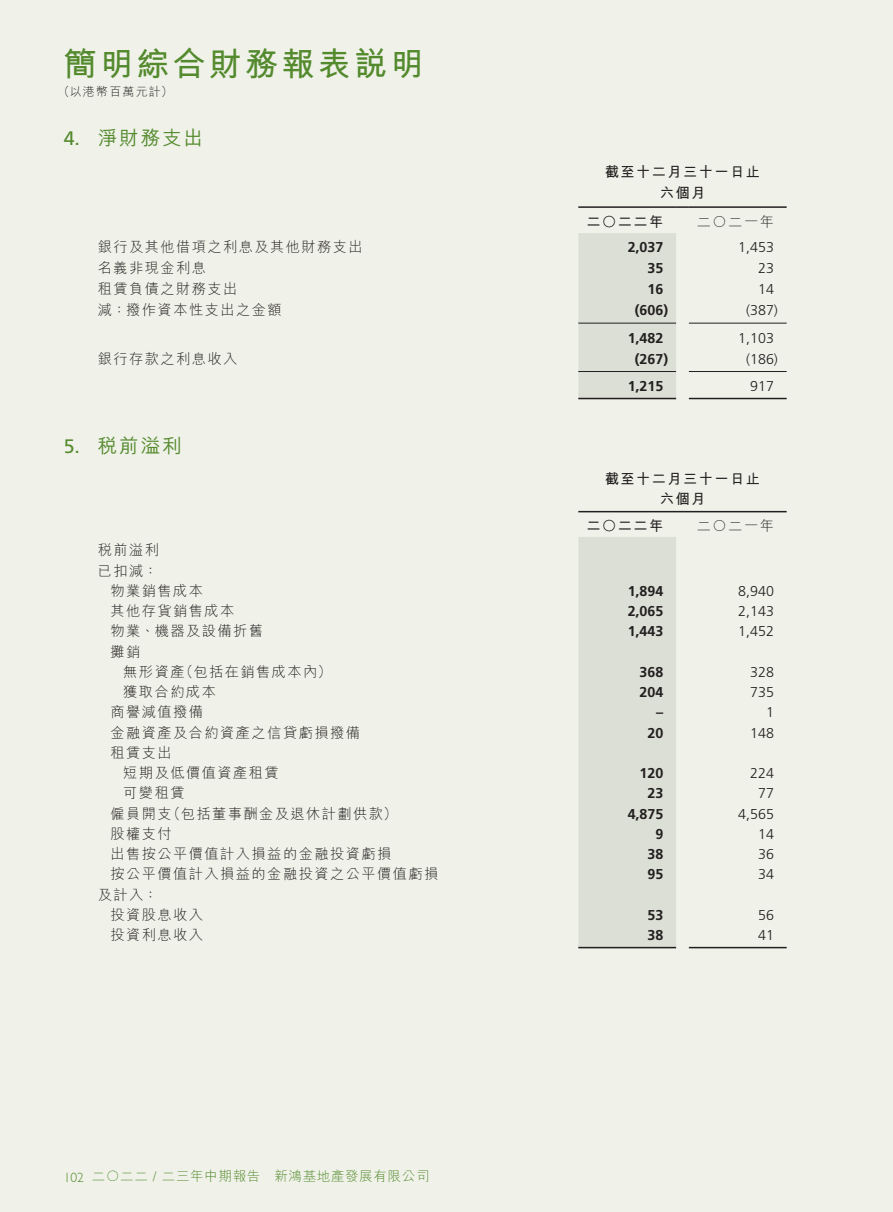
<style>
.page{position:relative;width:893px;height:1212px;background:#f0f2e9}
.page>*{position:absolute;margin:0;border:0;box-sizing:border-box;transform-origin:0 0}
.t1{font:700 33px "M Hei HK";letter-spacing:.1em;color:#548a2e}
._01_H1{font:500 19.5px "M Hei HK";letter-spacing:.1em;color:#548a2e}
._00_Body_Text{font:300 14.25px "M Hei HK";letter-spacing:.1em;color:#231f20}
._00_Body_Text-2{font:700 14.25px "Frutiger LT Std";color:#231f20}
._00_Body_Text-3{font:300 14.25px "Frutiger LT Std";color:#231f20}
._00_Body_Text-4{font:700 14.25px "M Hei HK";letter-spacing:.1em;color:#231f20}
.t2{font:300 13.5px "M Hei HK";letter-spacing:.05em;color:#548a2e}
.t3{font:300 13.5px "Gill Sans Std";color:#548a2e}
.t4{font:300 12px "M Hei HK";letter-spacing:.1em;color:#231f20}
.s1{font-family:"Frutiger LT Std";font-weight:400}
</style>
<div class="page">
<div style="left:578px;top:233px;width:98px;height:165px;background:#dbdfd5"></div>
<hr style="left:578px;top:206px;width:98px;height:2px;background:#231f20">
<svg style="left:676px;top:206px;width:13px;height:2px"></svg>
<hr style="left:689px;top:206px;width:98px;height:2px;background:#231f20">
<hr style="left:578px;top:323px;width:98px;height:1px;background:#231f20">
<hr style="left:689px;top:323px;width:98px;height:1px;background:#231f20">
<hr style="left:578px;top:371px;width:98px;height:1px;background:#231f20">
<hr style="left:689px;top:371px;width:98px;height:1px;background:#231f20">
<hr style="left:578px;top:398px;width:98px;height:1px;background:#231f20">
<hr style="left:689px;top:398px;width:98px;height:1px;background:#231f20">
<div style="left:578px;top:537px;width:98px;height:410px;background:#dbdfd5"></div>
<hr style="left:578px;top:511px;width:209px;height:1px;background:#231f20">
<hr style="left:578px;top:947px;width:98px;height:1px;background:#231f20">
<hr style="left:689px;top:947px;width:98px;height:1px;background:#231f20">
<h1 class="t1" style="left:64px;top:40px;width:361px">簡明綜合財務報表說明</h1>
<p class="t4" style="left:58px;top:86px;width:117px">（以港幣百萬元計）</p>
<p class="_01_H1" style="left:64px;top:124px;width:141px"><span class="s1">4.</span> 淨財務支出</p>
<p class="_00_Body_Text-4" style="left:605px;top:162px;width:157px">截至十二月三十一日止</p>
<p class="_00_Body_Text-4" style="left:660px;top:183px;width:47px">六個月</p>
<p class="_00_Body_Text-4" style="left:586px;top:211px;width:78px">二〇二二年</p>
<p class="_00_Body_Text" style="left:697px;top:215px;width:78px">二〇二一年</p>
<p class="_00_Body_Text" style="left:98px;top:240px;width:267px">銀行及其他借項之利息及其他財務支出</p>
<p class="_00_Body_Text-2" style="left:628px;top:239px;width:37px">2,037</p>
<p class="_00_Body_Text-3" style="left:738px;top:239px;width:37px">1,453</p>
<p class="_00_Body_Text" style="left:98px;top:261px;width:110px">名義非現金利息</p>
<p class="_00_Body_Text-2" style="left:647px;top:260px;width:17px">35</p>
<p class="_00_Body_Text-3" style="left:758px;top:260px;width:17px">23</p>
<p class="_00_Body_Text" style="left:98px;top:282px;width:141px">租賃負債之財務支出</p>
<p class="_00_Body_Text-2" style="left:647px;top:281px;width:17px">16</p>
<p class="_00_Body_Text-3" style="left:758px;top:281px;width:17px">14</p>
<p class="_00_Body_Text" style="left:98px;top:303px;width:185px">減：撥作資本性支出之金額</p>
<p class="_00_Body_Text-2" style="left:635px;top:302px;width:35px">(606)</p>
<p class="_00_Body_Text-3" style="left:746px;top:302px;width:33px">(387)</p>
<p class="_00_Body_Text-2" style="left:628px;top:329px;width:37px">1,482</p>
<p class="_00_Body_Text-3" style="left:738px;top:330px;width:37px">1,103</p>
<p class="_00_Body_Text" style="left:98px;top:351px;width:141px">銀行存款之利息收入</p>
<p class="_00_Body_Text-2" style="left:635px;top:350px;width:35px">(267)</p>
<p class="_00_Body_Text-3" style="left:746px;top:351px;width:33px">(186)</p>
<p class="_00_Body_Text-2" style="left:628px;top:378px;width:37px">1,215</p>
<p class="_00_Body_Text-3" style="left:750px;top:378px;width:25px">917</p>
<p class="_01_H1" style="left:64px;top:431px;width:119px"><span class="s1">5.</span> 稅前溢利</p>
<p class="_00_Body_Text-4" style="left:605px;top:468px;width:157px">截至十二月三十一日止</p>
<p class="_00_Body_Text-4" style="left:660px;top:489px;width:47px">六個月</p>
<p class="_00_Body_Text-4" style="left:586px;top:515px;width:78px">二〇二二年</p>
<p class="_00_Body_Text" style="left:697px;top:518px;width:78px">二〇二一年</p>
<p class="_00_Body_Text" style="left:98px;top:543px;width:63px">稅前溢利</p>
<p class="_00_Body_Text" style="left:98px;top:563px;width:61px">已扣減：</p>
<p class="_00_Body_Text" style="left:111px;top:583px;width:94px">物業銷售成本</p>
<p class="_00_Body_Text-2" style="left:628px;top:582px;width:37px">1,894</p>
<p class="_00_Body_Text-3" style="left:738px;top:583px;width:37px">8,940</p>
<p class="_00_Body_Text" style="left:111px;top:604px;width:125px">其他存貨銷售成本</p>
<p class="_00_Body_Text-2" style="left:628px;top:603px;width:37px">2,065</p>
<p class="_00_Body_Text-3" style="left:738px;top:603px;width:37px">2,143</p>
<p class="_00_Body_Text" style="left:111px;top:624px;width:154px">物業、機器及設備折舊</p>
<p class="_00_Body_Text-2" style="left:628px;top:623px;width:37px">1,443</p>
<p class="_00_Body_Text-3" style="left:738px;top:623px;width:37px">1,452</p>
<p class="_00_Body_Text" style="left:111px;top:644px;width:31px">攤銷</p>
<p class="_00_Body_Text" style="left:123px;top:664px;width:210px">無形資產（包括在銷售成本內）</p>
<p class="_00_Body_Text-2" style="left:640px;top:663px;width:25px">368</p>
<p class="_00_Body_Text-3" style="left:750px;top:664px;width:25px">328</p>
<p class="_00_Body_Text" style="left:123px;top:685px;width:94px">獲取合約成本</p>
<p class="_00_Body_Text-2" style="left:640px;top:684px;width:25px">204</p>
<p class="_00_Body_Text-3" style="left:750px;top:684px;width:25px">735</p>
<p class="_00_Body_Text" style="left:111px;top:705px;width:94px">商譽減值撥備</p>
<p class="_00_Body_Text-2" style="left:656px;top:704px;width:9px">–</p>
<p class="_00_Body_Text-3" style="left:766px;top:704px;width:9px">1</p>
<p class="_00_Body_Text" style="left:111px;top:725px;width:251px">金融資產及合約資產之信貸虧損撥備</p>
<p class="_00_Body_Text-2" style="left:647px;top:724px;width:17px">20</p>
<p class="_00_Body_Text-3" style="left:750px;top:725px;width:25px">148</p>
<p class="_00_Body_Text" style="left:111px;top:745px;width:63px">租賃支出</p>
<p class="_00_Body_Text" style="left:123px;top:766px;width:157px">短期及低價值資產租賃</p>
<p class="_00_Body_Text-2" style="left:640px;top:765px;width:25px">120</p>
<p class="_00_Body_Text-3" style="left:750px;top:765px;width:25px">224</p>
<p class="_00_Body_Text" style="left:123px;top:786px;width:63px">可變租賃</p>
<p class="_00_Body_Text-2" style="left:647px;top:785px;width:17px">23</p>
<p class="_00_Body_Text-3" style="left:758px;top:785px;width:17px">77</p>
<p class="_00_Body_Text" style="left:111px;top:806px;width:288px">僱員開支（包括董事酬金及退休計劃供款）</p>
<p class="_00_Body_Text-2" style="left:628px;top:805px;width:37px">4,875</p>
<p class="_00_Body_Text-3" style="left:738px;top:806px;width:37px">4,565</p>
<p class="_00_Body_Text" style="left:111px;top:826px;width:63px">股權支付</p>
<p class="_00_Body_Text-2" style="left:655px;top:825px;width:9px">9</p>
<p class="_00_Body_Text-3" style="left:758px;top:826px;width:17px">14</p>
<p class="_00_Body_Text" style="left:111px;top:847px;width:282px">出售按公平價值計入損益的金融投資虧損</p>
<p class="_00_Body_Text-2" style="left:647px;top:846px;width:17px">38</p>
<p class="_00_Body_Text-3" style="left:758px;top:846px;width:17px">36</p>
<p class="_00_Body_Text" style="left:111px;top:867px;width:329px">按公平價值計入損益的金融投資之公平價值虧損</p>
<p class="_00_Body_Text-2" style="left:647px;top:866px;width:17px">95</p>
<p class="_00_Body_Text-3" style="left:758px;top:866px;width:17px">34</p>
<p class="_00_Body_Text" style="left:98px;top:887px;width:61px">及計入：</p>
<p class="_00_Body_Text" style="left:111px;top:907px;width:94px">投資股息收入</p>
<p class="_00_Body_Text-2" style="left:647px;top:906px;width:17px">53</p>
<p class="_00_Body_Text-3" style="left:758px;top:907px;width:17px">56</p>
<p class="_00_Body_Text" style="left:111px;top:928px;width:94px">投資利息收入</p>
<p class="_00_Body_Text-2" style="left:647px;top:927px;width:17px">38</p>
<p class="_00_Body_Text-3" style="left:758px;top:927px;width:17px">41</p>
<p class="t3" style="left:64px;top:1169px;width:22px">102</p>
<p class="t2" style="left:92px;top:1169px;width:339px">二○二二 / 二三年中期報告 新鴻基地產發展有限公司</p>
</div>
